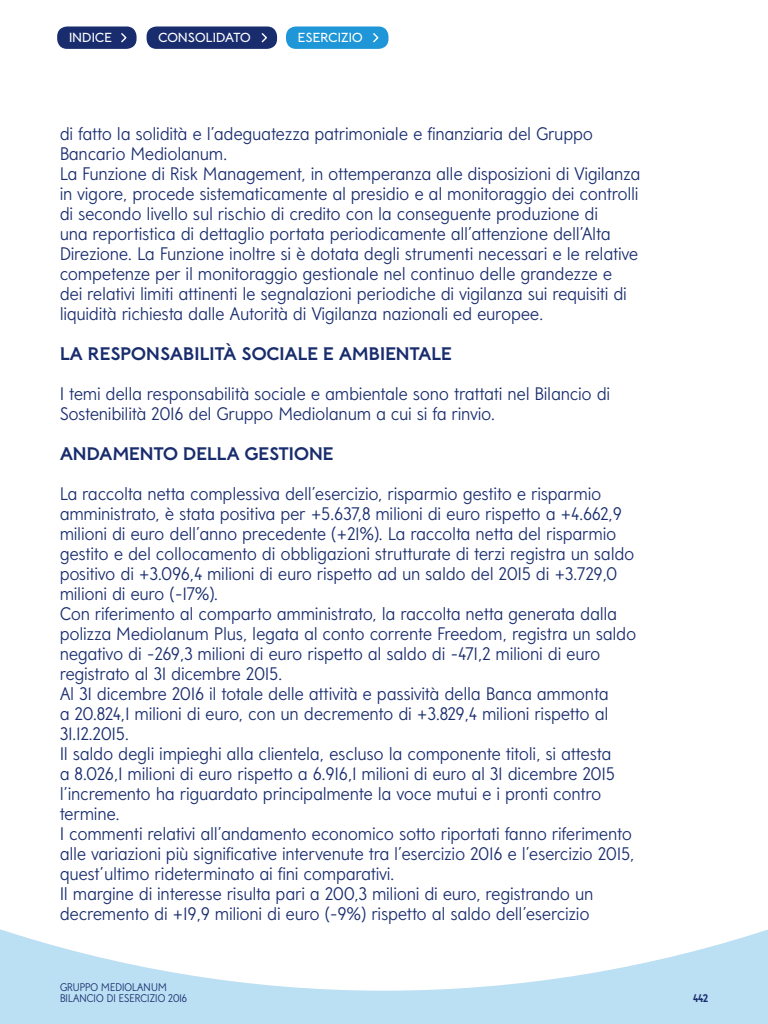
<style>
.page{position:relative;width:768px;height:1024px;background:#fff}
.page>*{position:absolute;margin:0;border:0;box-sizing:border-box;transform-origin:0 0}
.t1{font:300 18px/20px "Mediolanum Sans";letter-spacing:.02em;color:#192d6e}
.t2{font:18px "Mediolanum Semi serif Headline Bold";letter-spacing:.01em;color:#192d6e}
.t3{font:13px "Mediolanum Semi serif Headline Regular";letter-spacing:.015em;color:#fff}
.t4{font:300 11px/11px "Mediolanum Sans";letter-spacing:.01em;color:#192d6e}
.t5{font:700 11px "Mediolanum Sans";color:#192d6e}
</style>
<div class="page">
<svg style="left:0;top:929px;width:768px;height:95px;fill:#bbdff3"></svg>
<div style="left:57px;top:26px;width:80px;height:23px;background:#192d6e;border-radius:10px"></div>
<svg style="left:121px;top:33px;width:6px;height:10px"></svg>
<div style="left:147px;top:26px;width:130px;height:23px;background:#192d6e;border-radius:10px"></div>
<svg style="left:261px;top:33px;width:6px;height:10px"></svg>
<div style="left:286px;top:26px;width:103px;height:23px;background:#1e96d7;border-radius:10px"></div>
<svg style="left:373px;top:33px;width:6px;height:10px"></svg>
<p class="t3" style="left:69px;top:30px;width:44px">INDICE</p>
<p class="t3" style="left:158px;top:30px;width:94px">CONSOLIDATO</p>
<p class="t3" style="left:298px;top:30px;width:66px">ESERCIZIO</p>
<p class="t1" style="left:60px;top:124px;width:582px">di fatto la solidità e l’adeguatezza patrimoniale e finanziaria del Gruppo Bancario Mediolanum.<br>La Funzione di Risk Management, in ottemperanza alle disposizioni di Vigilanza in vigore, procede sistematicamente al presidio e al monitoraggio dei controlli di secondo livello sul rischio di credito con la conseguente produzione di<br>una reportistica di dettaglio portata periodicamente all’attenzione dell’Alta Direzione. La Funzione inoltre si è dotata degli strumenti necessari e le relative competenze per il monitoraggio gestionale nel continuo delle grandezze e<br>dei relativi limiti attinenti le segnalazioni periodiche di vigilanza sui requisiti di liquidità richiesta dalle Autorità di Vigilanza nazionali ed europee.</p>
<p class="t2" style="left:60px;top:343px;width:393px">LA RESPONSABILITÀ SOCIALE E AMBIENTALE</p>
<p class="t1" style="left:60px;top:384px;width:552px">I temi della responsabilità sociale e ambientale sono trattati nel Bilancio di<br>Sostenibilità 2016 del Gruppo Mediolanum a cui si fa rinvio.</p>
<p class="t2" style="left:60px;top:443px;width:275px">ANDAMENTO DELLA GESTIONE</p>
<p class="t1" style="left:60px;top:484px;width:578px">La raccolta netta complessiva dell’esercizio, risparmio gestito e risparmio amministrato, è stata positiva per +5.637,8 milioni di euro rispetto a +4.662,9 milioni di euro dell’anno precedente (+21%). La raccolta netta del risparmio gestito e del collocamento di obbligazioni strutturate di terzi registra un saldo positivo di +3.096,4 milioni di euro rispetto ad un saldo del 2015 di +3.729,0 milioni di euro (-17%).<br>Con riferimento al comparto amministrato, la raccolta netta generata dalla polizza Mediolanum Plus, legata al conto corrente Freedom, registra un saldo negativo di -269,3 milioni di euro rispetto al saldo di -471,2 milioni di euro registrato al 31 dicembre 2015.<br>Al 31 dicembre 2016 il totale delle attività e passività della Banca ammonta<br>a 20.824,1 milioni di euro, con un decremento di +3.829,4 milioni rispetto al 31.12.2015.<br>Il saldo degli impieghi alla clientela, escluso la componente titoli, si attesta<br>a 8.026,1 milioni di euro rispetto a 6.916,1 milioni di euro al 31 dicembre 2015 l’incremento ha riguardato principalmente la voce mutui e i pronti contro termine.<br>I commenti relativi all’andamento economico sotto riportati fanno riferimento alle variazioni più significative intervenute tra l’esercizio 2016 e l’esercizio 2015, quest’ultimo rideterminato ai fini comparativi.<br>Il margine di interesse risulta pari a 200,3 milioni di euro, registrando un decremento di +19,9 milioni di euro (-9%) rispetto al saldo dell’esercizio</p>
<p class="t4" style="left:60px;top:982px;width:129px">GRUPPO MEDIOLANUM<br>BILANCIO DI ESERCIZIO 2016</p>
<p class="t5" style="left:693px;top:992px;width:16px">442</p>
</div>
